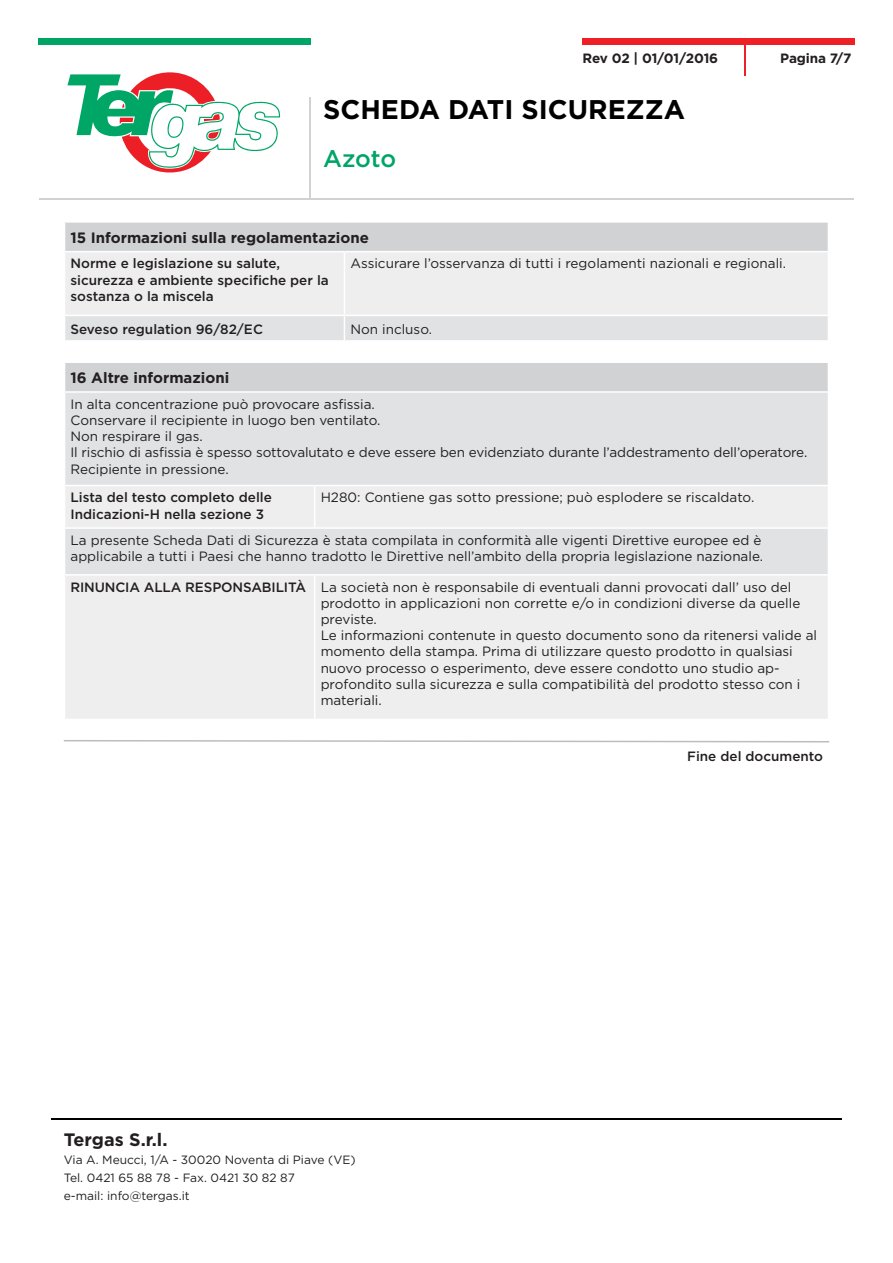
<style>
.page{position:relative;width:893px;height:1263px;background:#fff}
.page>*{position:absolute;margin:0;border:0;box-sizing:border-box;transform-origin:0 0}
.t1{font:700 27px "Gotham";color:#000}
.t2{font:500 24px "Gotham";letter-spacing:-.01em;color:#00a566}
.t3{font:700 18px "Gotham";color:#231f20}
.t4{font:700 15px "Gotham";color:#231f20}
.t5{font:13.5px/16.2px "Gotham";color:#231f20}
.t6{font:500 13.5px/16.2px "Gotham";color:#231f20}
.t7{font:700 13.5px "Gotham";letter-spacing:-.015em;color:#231f20}
.t8{font:12px/18px "Gotham";color:#231f20}
.s1{font-weight:500}
</style>
<div class="page">
<div style="left:38px;top:38px;width:272px;height:7px;background:#00a566"></div>
<div style="left:583px;top:38px;width:272px;height:7px;background:#ee2026"></div>
<hr style="left:39px;top:198px;width:815px;height:2px;background:#d1d2d4">
<svg style="left:67px;top:72px;width:214px;height:101px"></svg>
<hr style="left:309px;top:98px;width:1px;height:102px;background:#d1d2d4">
<hr style="left:744px;top:41px;width:1px;height:34px;background:#ee2026">
<hr style="left:51px;top:1118px;width:791px;height:1px;background:#000">
<div style="left:65px;top:222px;width:763px;height:30px;background:#d1d2d4"></div>
<div style="left:65px;top:252px;width:763px;height:63px;background:#eeeeef"></div>
<hr style="left:64px;top:221px;width:280px;height:2px;background:#fff">
<hr style="left:344px;top:221px;width:485px;height:2px;background:#fff">
<hr style="left:64px;top:251px;width:280px;height:1px;background:#fff">
<hr style="left:344px;top:251px;width:485px;height:1px;background:#fff">
<hr style="left:344px;top:252px;width:1px;height:63px;background:#fff">
<div style="left:65px;top:316px;width:763px;height:24px;background:#e1e2e4"></div>
<div style="left:65px;top:362px;width:763px;height:30px;background:#d1d2d4"></div>
<div style="left:65px;top:392px;width:763px;height:93px;background:#e1e2e4"></div>
<div style="left:65px;top:486px;width:763px;height:41px;background:#eeeeef"></div>
<div style="left:65px;top:528px;width:763px;height:47px;background:#e1e2e4"></div>
<div style="left:65px;top:576px;width:763px;height:143px;background:#eeeeef"></div>
<hr style="left:64px;top:361px;width:251px;height:2px;background:#fff">
<hr style="left:315px;top:361px;width:514px;height:2px;background:#fff">
<hr style="left:64px;top:391px;width:251px;height:2px;background:#fff">
<hr style="left:315px;top:391px;width:514px;height:2px;background:#fff">
<hr style="left:314px;top:576px;width:1px;height:143px;background:#fff">
<hr style="left:64px;top:574px;width:251px;height:2px;background:#fff">
<hr style="left:315px;top:574px;width:514px;height:2px;background:#fff">
<hr style="left:314px;top:486px;width:1px;height:41px;background:#fff">
<hr style="left:64px;top:527px;width:251px;height:2px;background:#fff">
<hr style="left:315px;top:527px;width:514px;height:2px;background:#fff">
<svg style="left:63px;top:740px;width:767px;height:3px"></svg>
<p class="t7" style="left:583px;top:49px;width:137px">Rev 02 | 01/01/2016</p>
<p class="t7" style="left:780px;top:49px;width:73px">Pagina 7/7</p>
<h1 class="t1" style="left:323px;top:92px;width:363px">SCHEDA DATI SICUREZZA</h1>
<h2 class="t2" style="left:323px;top:143px;width:75px">Azoto</h2>
<p class="t4" style="left:71px;top:227px;width:300px">15 Informazioni sulla regolamentazione</p>
<p class="t6" style="left:71px;top:255px;width:260px">Norme e legislazione su salute, sicurezza e ambiente specifiche per la sostanza o la miscela</p>
<p class="t5" style="left:350px;top:255px;width:437px">Assicurare l’osservanza di tutti i regolamenti nazionali e regionali.</p>
<p class="t6" style="left:71px;top:321px;width:194px">Seveso regulation 96/82/EC</p>
<p class="t5" style="left:350px;top:320px;width:83px">Non incluso.</p>
<p class="t4" style="left:71px;top:368px;width:160px">16 Altre informazioni</p>
<p class="t5" style="left:71px;top:396px;width:738px">In alta concentrazione può provocare asfissia.<br>Conservare il recipiente in luogo ben ventilato.<br>Non respirare il gas.<br>Il rischio di asfissia è spesso sottovalutato e deve essere ben evidenziato durante l’addestramento dell’operatore.<br>Recipiente in pressione.</p>
<p class="t6" style="left:71px;top:489px;width:203px">Lista del testo completo delle<br>Indicazioni-H nella sezione 3</p>
<p class="t5" style="left:321px;top:489px;width:435px">H280: Contiene gas sotto pressione; può esplodere se riscaldato.</p>
<p class="t5" style="left:71px;top:532px;width:694px">La presente Scheda Dati di Sicurezza è stata compilata in conformità alle vigenti Direttive europee ed è applicabile a tutti i Paesi che hanno tradotto le Direttive nell’ambito della propria legislazione nazionale.</p>
<p class="t5" style="left:321px;top:578px;width:498px;text-indent:-250px"><span class="s1">RINUNCIA ALLA RESPONSABILITÀ</span> La società non è responsabile di eventuali danni provocati dall’ uso del prodotto in applicazioni non corrette e/o in condizioni diverse da quelle previste.<br>Le informazioni contenute in questo documento sono da ritenersi valide al momento della stampa. Prima di utilizzare questo prodotto in qualsiasi nuovo processo o esperimento, deve essere condotto uno studio ap&shy;profondito sulla sicurezza e sulla compatibilità del prodotto stesso con i materiali.</p>
<h3 class="t3" style="left:64px;top:1127px;width:105px">Tergas S.r.l.</h3>
<p class="t8" style="left:64px;top:1150px;width:293px">Via A. Meucci, 1/A - 30020 Noventa di Piave (VE)<br>Tel. 0421 65 88 78 - Fax. 0421 30 82 87<br>e-mail: info@tergas.it</p>
<p class="t6" style="left:687px;top:748px;width:137px">Fine del documento</p>
</div>
